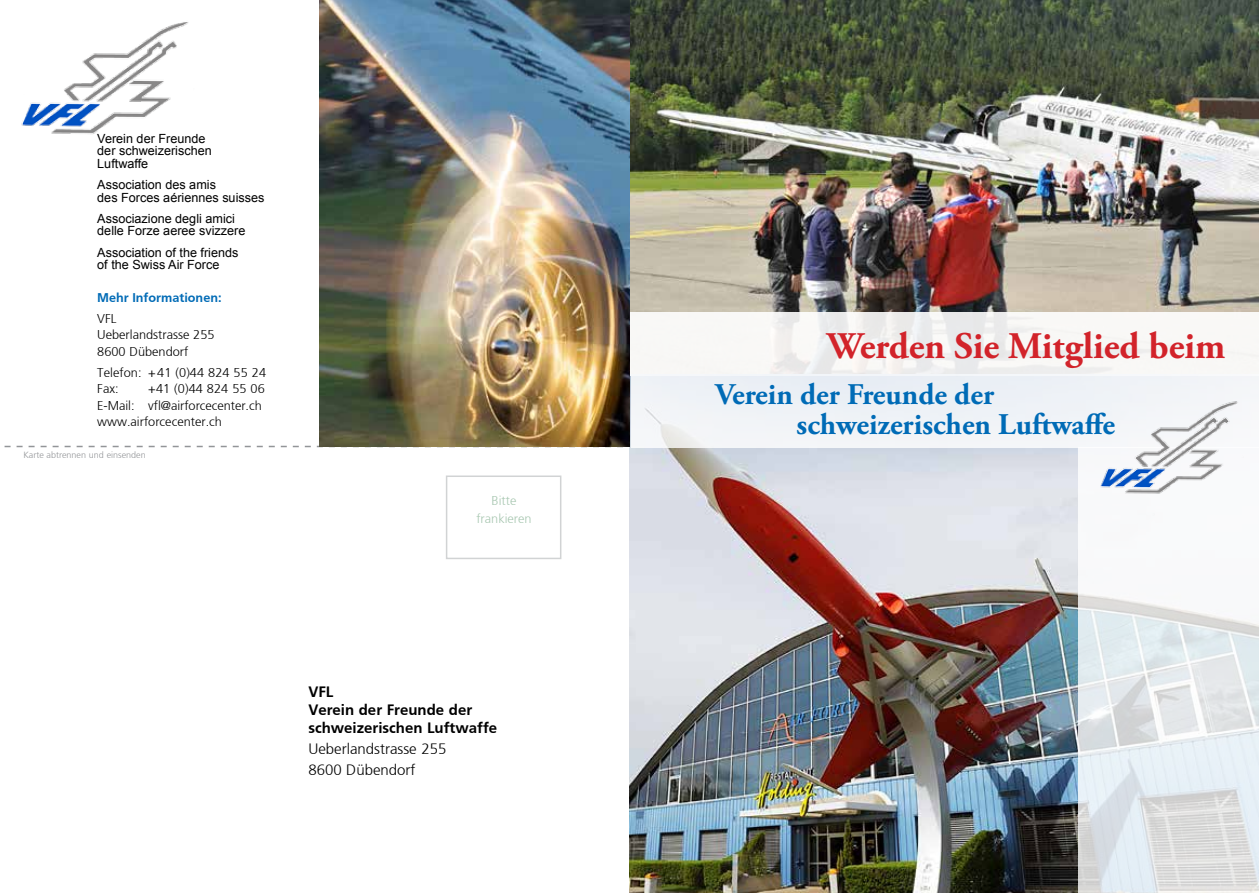
<style>
.page{position:relative;width:1259px;height:893px;background:#fff}
.page>*{position:absolute;margin:0;border:0;box-sizing:border-box;transform-origin:0 0}
.t1{font:700 37.5px "Adobe Garamond Pro";color:#d2232a}
.t2{font:700 30px/30px "Adobe Garamond Pro";color:#006bb6}
.t3{font:300 15px/18px "L Frutiger";color:#000}
.t4{font:300 15px/21px "L Frutiger";color:#000}
.t5{font:300 12.75px/16.5px "L Frutiger";color:#000}
.t6{font:300 12.75px/18px "L Frutiger";color:#a8c7b1;text-align:center}
.t7{font:12.6px/12.6px "Arial";color:#000}
.t8{font:300 12.6px "L Frutiger";color:#006bb6}
.t9{font:300 9px "L Frutiger";color:#939598}
</style>
<div class="page">
<img style="left:629px;top:376px;width:449px;height:517px">
<img style="left:629px;top:0;width:630px;height:313px">
<div style="left:629px;top:313px;width:630px;height:63px;background:linear-gradient(to right,#f4f3f2,#f5f5f3)"></div>
<div style="left:631px;top:376px;width:628px;height:72px;background:#eff3f7"></div>
<svg style="left:1078px;top:593px;width:181px;height:300px;background:#e2e7e9"></svg>
<img style="left:1086px;top:401px;width:165px;height:93px">
<div style="left:446px;top:475px;width:115px;height:84px;border:2px solid #d1d3d4"></div>
<svg style="left:4px;top:446px;width:619px;height:1px"></svg>
<img style="left:319px;top:0;width:310px;height:446px">
<img style="left:21px;top:22px;width:168px;height:112px">
<div style="left:97px;top:133px;width:197px;height:186px;background:#fff"></div>
<p class="t7" style="left:97px;top:132px;width:116px">Verein der Freunde der schweizerischen<br>Luftwaffe</p>
<p class="t7" style="left:97px;top:178px;width:169px">Association des amis<br>des Forces aériennes suisses</p>
<p class="t7" style="left:97px;top:212px;width:150px">Associazione degli amici delle Forze aeree svizzere</p>
<p class="t7" style="left:97px;top:246px;width:143px">Association of the friends of the Swiss Air Force</p>
<p class="t8" style="left:97px;top:290px;width:126px">Mehr Informationen:</p>
<p class="t5" style="left:97px;top:310px;width:119px">VFL<br>Ueberlandstrasse 255<br>8600 Dübendorf</p>
<p class="t5" style="left:97px;top:364px;width:170px">Telefon: +41 (0)44 824 55 24<br>Fax:</p>
<p class="t5" style="left:97px;top:380px;width:169px;text-indent:51px">+41 (0)44 824 55 06<br>E-Mail: vfl@airforcecenter.ch www.airforcecenter.ch</p>
<p class="t9" style="left:23px;top:450px;width:124px">Karte abtrennen und einsenden</p>
<p class="t6" style="left:476px;top:492px;width:57px">Bitte frankieren</p>
<p class="t3" style="left:308px;top:683px;width:190px">VFL<br>Verein der Freunde der schweizerischen Luftwaffe</p>
<p class="t4" style="left:308px;top:738px;width:139px">Ueberlandstrasse 255<br>8600 Dübendorf</p>
<h1 class="t1" style="left:827px;top:324px;width:400px">Werden Sie Mitglied beim</h1>
<h2 class="t2" style="left:796px;top:380px;width:320px;text-indent:-81px">Verein der Freunde der schweizerischen Luftwaffe</h2>
</div>
